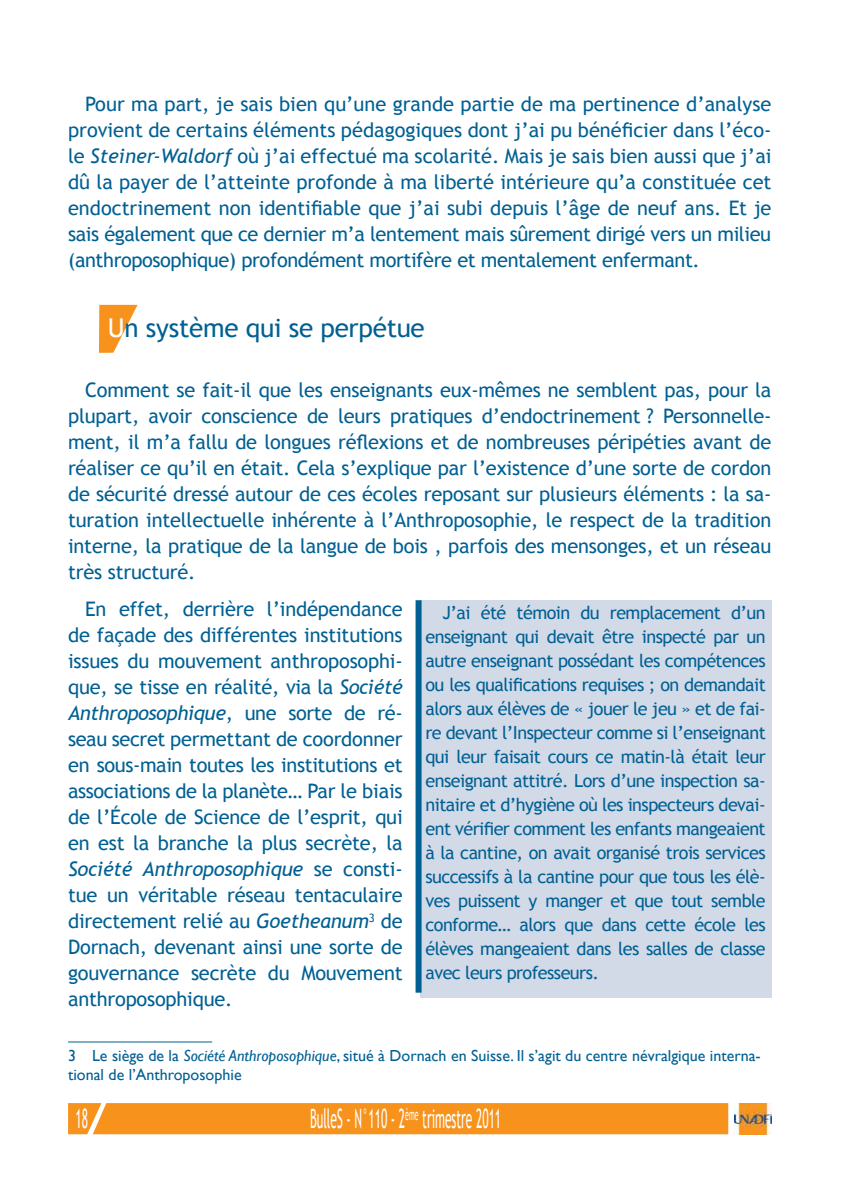
<style>
.page{position:relative;width:851px;height:1191px;background:#fff}
.page>*{position:absolute;margin:0;border:0;box-sizing:border-box;transform-origin:0 0}
.t1{font:26.8px "Trebuchet MS";color:#fff;scale:.45 1}
.t2{font:26px "Trebuchet MS";letter-spacing:-.01em;color:#006093}
.t3{font:20px/26px "Trebuchet MS";letter-spacing:-.01em;color:#006093;text-align:justify}
.t4{font:18px/24px "Trebuchet MS";letter-spacing:-.03em;color:#006093;text-align:justify}
.t5{font:16px/19.2px "Gill Sans";color:#006093}
.s1{font-style:italic}
.s2{color:#fff}
</style>
<div class="page">
<img style="left:734px;top:1103px;width:37px;height:31px">
<div style="left:68px;top:1103px;width:660px;height:31px;background:#f7931d"></div>
<svg style="left:99px;top:305px;width:38px;height:48px"></svg>
<hr style="left:68px;top:1041px;width:144px;height:1px;background:#006093">
<div style="left:420px;top:600px;width:351px;height:397px;background:#d2d9e7"></div>
<div style="left:415px;top:600px;width:6px;height:392px;background:#006093"></div>
<p class="t3" style="left:68px;top:92px;width:704px;text-indent:17px">Pour ma part, je sais bien qu’une grande partie de ma pertinence d’analyse provient de certains éléments pédagogiques dont j’ai pu béné昀椀cier dans l’éco&shy;le <span class="s1">Steiner-Waldorf</span> où j’ai effectué ma scolarité. Mais je sais bien aussi que j’ai dû la payer de l’atteinte profonde à ma liberté intérieure qu’a constituée cet endoctrinement non identi昀椀able que j’ai subi depuis l’âge de neuf ans. Et je sais également que ce dernier m’a lentement mais sûrement dirigé vers un milieu (anthroposophique) profondément mortifère et mentalement enfermant.</p>
<h2 class="t2" style="left:108px;top:316px;width:318px"><span class="s2">U</span>n système qui se perpétue</h2>
<p class="t3" style="left:68px;top:378px;width:704px;text-indent:17px">Comment se fait-il que les enseignants eux-mêmes ne semblent pas, pour la plupart, avoir conscience de leurs pratiques d’endoctrinement ? Personnelle&shy;ment, il m’a fallu de longues ré昀氀exions et de nombreuses péripéties avant de réaliser ce qu’il en était. Cela s’explique par l’existence d’une sorte de cordon de sécurité dressé autour de ces écoles reposant sur plusieurs éléments : la sa&shy;turation intellectuelle inhérente à l’Anthroposophie, le respect de la tradition interne, la pratique de la langue de bois , parfois des mensonges, et un réseau très structuré.</p>
<p class="t3" style="left:68px;top:597px;width:336px;text-indent:17px">En effet, derrière l’indépendance de façade des différentes institutions issues du mouvement anthroposophi&shy;que, se tisse en réalité, via la <span class="s1">Société Anthroposophique</span>, une sorte de ré&shy;seau secret permettant de coordonner en sous-main toutes les institutions et associations de la planète… Par le biais de l’École de Science de l’esprit, qui en est la branche la plus secrète, la <span class="s1">Société Anthroposophique</span> se consti&shy;tue un véritable réseau tentaculaire directement relié au <span class="s1">Goetheanum</span><sup>3</sup> de Dornach, devenant ainsi une sorte de gouvernance secrète du Mouvement anthroposophique.</p>
<p class="t5" style="left:68px;top:1046px;width:694px;text-indent:24px">Le siège de la <span class="s1">Société Anthroposophique</span>, situé à Dornach en Suisse. Il s’agit du centre névralgique interna&shy;tional de l’Anthroposophie</p>
<p class="t4" style="left:425px;top:602px;width:342px;text-indent:17px">J’ai été témoin du remplacement d’un enseignant qui devait être inspecté par un autre enseignant possédant les compétences ou les quali昀椀cations requises ; on demandait alors aux élèves de « jouer le jeu » et de fai&shy;re devant l’Inspecteur comme si l’enseignant qui leur faisait cours ce matin-là était leur enseignant attitré. Lors d’une inspection sa&shy;nitaire et d’hygiène où les inspecteurs devai&shy;ent véri昀椀er comment les enfants mangeaient à la cantine, on avait organisé trois services successifs à la cantine pour que tous les élè&shy;ves puissent y manger et que tout semble conforme… alors que dans cette école les élèves mangeaient dans les salles de classe avec leurs professeurs.</p>
<h1 class="t1" style="left:76px;top:1107px;width:29px">18</h1>
<h1 class="t1" style="left:310px;top:1107px;width:426px">BulleS - N°110 - 2<sup>ème</sup> trimestre 2011</h1>
</div>
